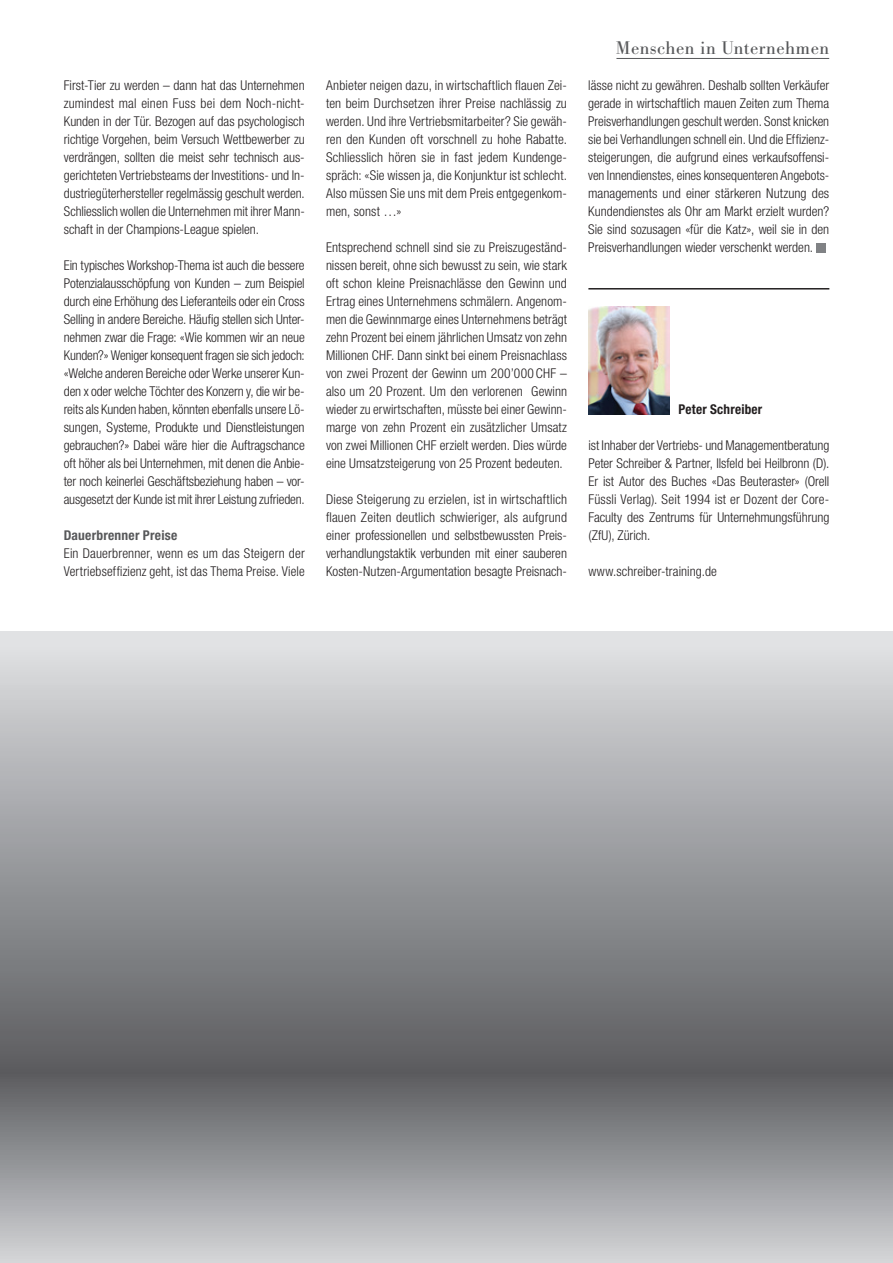
<style>
.page{position:relative;width:893px;height:1263px;background:#fff}
.page>*{position:absolute;margin:0;border:0;box-sizing:border-box;transform-origin:0 0}
.t1{font:18px "Bodoni Berthold BQ";letter-spacing:.03em;color:#57585a}
.t2{font:300 condensed 13.5px/18px "Helvetica Neue LT Std";color:#231f20;text-align:justify}
.t3{font:700 condensed 13.5px "Helvetica Neue LT Std";letter-spacing:.015em;color:#57585a}
.t4{font:700 condensed 13.5px "Helvetica Neue LT Std";letter-spacing:.015em;color:#231f20}
</style>
<div class="page">
<hr style="left:616px;top:58px;width:213px;height:1px;background:#57585a">
<svg style="left:0;top:631px;width:893px;height:632px;background:#9b9c9f"></svg>
<hr style="left:588px;top:288px;width:241px;height:2px;background:#231f20">
<img style="left:588px;top:306px;width:82px;height:108px">
<div style="left:816px;top:243px;width:9px;height:9px;background:#808285"></div>
<p class="t2" style="left:64px;top:76px;width:242px">First-Tier zu werden – dann hat das Unternehmen zumindest mal einen Fuss bei dem Noch-nicht-Kunden in der Tür. Bezogen auf das psychologisch richtige Vorgehen, beim Versuch Wettbewerber zu verdrängen, sollten die meist sehr technisch aus&shy;gerichteten Vertriebsteams der Investitions- und In&shy;dustriegüterhersteller regelmässig geschult werden.<br>Schliesslich wollen die Unternehmen mit ihrer Mann&shy;schaft in der Champions-League spielen.</p>
<p class="t2" style="left:64px;top:256px;width:242px">Ein typisches Workshop-Thema ist auch die bessere Potenzialausschöpfung von Kunden – zum Beispiel durch eine Erhöhung des Lieferanteils oder ein Cross Selling in andere Bereiche. Häufig stellen sich Unter&shy;nehmen zwar die Frage: «Wie kommen wir an neue Kunden?» Weniger konsequent fragen sie sich jedoch: «Welche anderen Bereiche oder Werke unserer Kun&shy;den x oder welche Töchter des Konzern y, die wir be&shy;reits als Kunden haben, könnten ebenfalls unsere Lö&shy;sungen, Systeme, Produkte und Dienstleistungen gebrauchen?» Dabei wäre hier die Auftragschance oft höher als bei Unternehmen, mit denen die Anbie&shy;ter noch keinerlei Geschäftsbeziehung haben – vor&shy;ausgesetzt der Kunde ist mit ihrer Leistung zufrieden.</p>
<p class="t3" style="left:64px;top:527px;width:115px">Dauerbrenner Preise</p>
<p class="t2" style="left:64px;top:544px;width:242px">Ein Dauerbrenner, wenn es um das Steigern der<br>Vertriebseffizienz geht, ist das Thema Preise. Viele</p>
<p class="t2" style="left:326px;top:76px;width:242px">Anbieter neigen dazu, in wirtschaftlich flauen Zei&shy;ten beim Durchsetzen ihrer Preise nachlässig zu werden. Und ihre Vertriebsmitarbeiter? Sie gewäh&shy;ren den Kunden oft vorschnell zu hohe Rabatte.<br>Schliesslich hören sie in fast jedem Kundenge&shy;spräch: «Sie wissen ja, die Konjunktur ist schlecht.<br>Also müssen Sie uns mit dem Preis entgegenkom&shy;men, sonst …»</p>
<p class="t2" style="left:326px;top:238px;width:243px">Entsprechend schnell sind sie zu Preiszugeständ&shy;nissen bereit, ohne sich bewusst zu sein, wie stark oft schon kleine Preisnachlässe den Gewinn und Ertrag eines Unternehmens schmälern. Angenom&shy;men die Gewinnmarge eines Unternehmens beträgt zehn Prozent bei einem jährlichen Umsatz von zehn Millionen CHF. Dann sinkt bei einem Preisnachlass von zwei Prozent der Gewinn um 200’000CHF – also um 20 Prozent. Um den verlorenen Gewinn wieder zu erwirtschaften, müsste bei einer Gewinn&shy;marge von zehn Prozent ein zusätzlicher Umsatz von zwei Millionen CHF erzielt werden. Dies würde eine Umsatzsteigerung von 25 Prozent bedeuten.</p>
<p class="t2" style="left:326px;top:490px;width:242px">Diese Steigerung zu erzielen, ist in wirtschaftlich flauen Zeiten deutlich schwieriger, als aufgrund einer professionellen und selbstbewussten Preis&shy;verhandlungstaktik verbunden mit einer sauberen Kosten-Nutzen-Argumentation besagte Preisnach-</p>
<h1 class="t1" style="left:616px;top:37px;width:215px">Menschen in Unternehmen</h1>
<p class="t2" style="left:588px;top:76px;width:242px">lässe nicht zu gewähren. Deshalb sollten Verkäufer gerade in wirtschaftlich mauen Zeiten zum Thema Preisverhandlungen geschult werden. Sonst knicken sie bei Verhandlungen schnell ein. Und die Effizienz&shy;steigerungen, die aufgrund eines verkaufsoffensi&shy;ven Innendienstes, eines konsequenteren Angebots&shy;managements und einer stärkeren Nutzung des Kundendienstes als Ohr am Markt erzielt wurden?<br>Sie sind sozusagen «für die Katz», weil sie in den Preisverhandlungen wieder verschenkt werden.</p>
<p class="t4" style="left:678px;top:401px;width:85px">Peter Schreiber</p>
<p class="t2" style="left:588px;top:436px;width:242px">ist Inhaber der Vertriebs- und Managementberatung Peter Schreiber &amp; Partner, Ilsfeld bei Heilbronn (D).<br>Er ist Autor des Buches «Das Beuteraster» (Orell Füssli Verlag). Seit 1994 ist er Dozent der Core-Faculty des Zentrums für Unternehmungsführung (ZfU), Zürich.</p>
<p class="t2" style="left:588px;top:562px;width:130px">www.schreiber-training.de</p>
</div>
